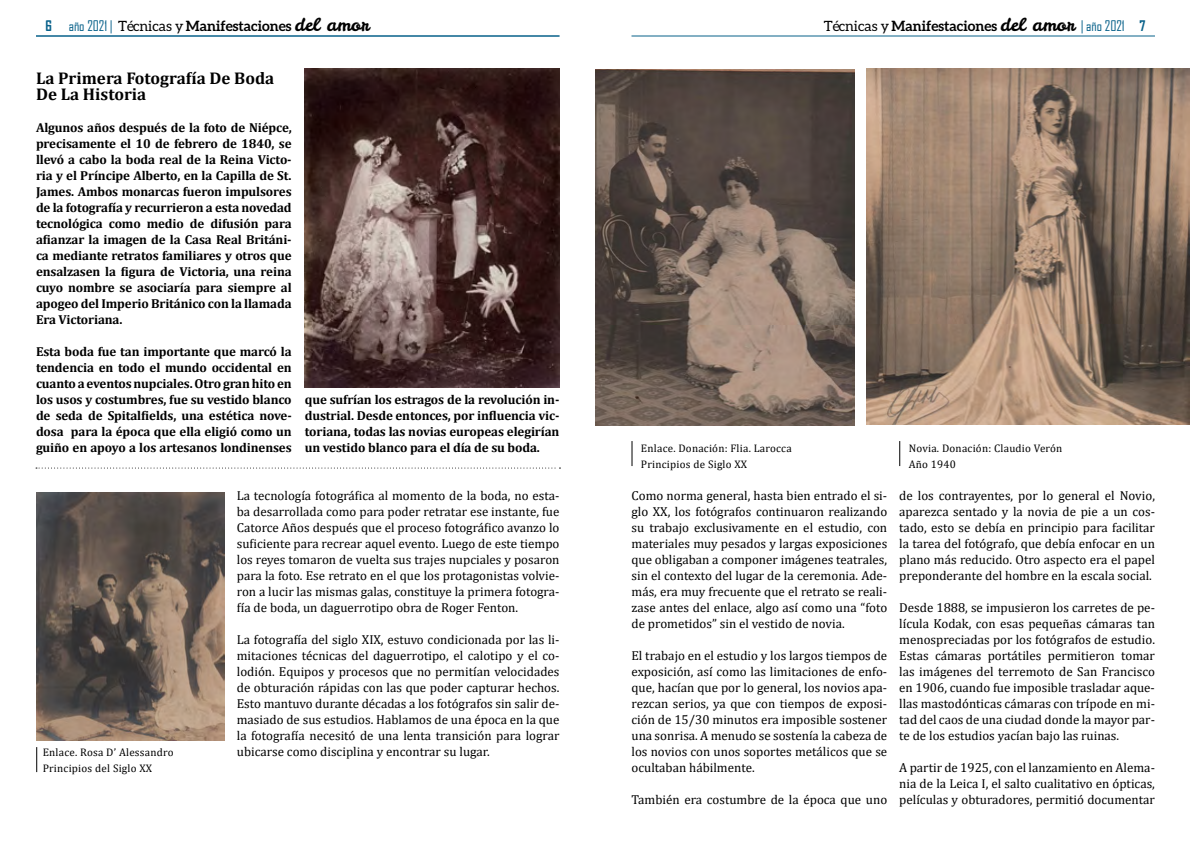
<style>
.page{position:relative;width:1191px;height:842px;background:#fff}
.page>*{position:absolute;margin:0;border:0;box-sizing:border-box;transform-origin:0 0}
.t1{font:700 17px/16px "Cambria";color:#000}
.t2{font:700 14.2px "Aleo";color:#000}
.t3{font:13px/16px "Cambria";color:#000;text-align:justify}
.t4{font:700 13px/16px "Cambria";letter-spacing:-.01em;color:#000;text-align:justify}
.t5{font:11px/16px "Cambria";letter-spacing:.02em;color:#000}
.s1{font-family:"Agency FB";font-size:14px;color:#08618a}
.s2{font-family:"Agency FB";font-weight:400;font-size:14px;color:#08618a}
.s3{font-weight:400}
.s4{font-family:"Leckerli One";font-weight:400;font-size:18px}
</style>
<div class="page">
<hr style="left:36px;top:36px;width:523px;height:1px;background:#08618a">
<hr style="left:631px;top:36px;width:524px;height:1px;background:#08618a">
<img style="left:304px;top:69px;width:255px;height:318px">
<img style="left:36px;top:493px;width:189px;height:247px">
<svg style="left:36px;top:747px;width:1px;height:25px"></svg>
<svg style="left:36px;top:468px;width:524px;height:1px"></svg>
<img style="left:595px;top:69px;width:259px;height:356px">
<svg style="left:631px;top:441px;width:1px;height:25px"></svg>
<svg style="left:899px;top:441px;width:1px;height:25px"></svg>
<img style="left:866px;top:68px;width:323px;height:356px">
<p class="t2" style="left:45px;top:18px;width:325px"><span class="s1">6</span> <span class="s2">año 2021 |</span> <span class="s3">Técnicas y</span> Manifestaciones <span class="s4">del amor</span></p>
<p class="t2" style="left:824px;top:18px;width:323px"><span class="s3">Técnicas y</span> Manifestaciones <span class="s4">del amor</span> <span class="s2">| año 2021</span> <span class="s1">7</span></p>
<h1 class="t1" style="left:36px;top:70px;width:240px">La Primera Fotografía De Boda<br>De La Historia</h1>
<p class="t4" style="left:36px;top:119px;width:257px">Algunos años después de la foto de Niépce, precisamente el 10 de febrero de 1840, se llevó a cabo la boda real de la Reina Victo&shy;ria y el Príncipe Alberto, en la Capilla de St.<br>James. Ambos monarcas fueron impulsores de la fotografía y recurrieron a esta novedad tecnológica como medio de difusión para afianzar la imagen de la Casa Real Británi&shy;ca mediante retratos familiares y otros que ensalzasen la figura de Victoria, una reina cuyo nombre se asociaría para siempre al apogeo del Imperio Británico con la llamada Era Victoriana.</p>
<p class="t4" style="left:36px;top:343px;width:257px">Esta boda fue tan importante que marcó la tendencia en todo el mundo occidental en cuanto a eventos nupciales. Otro gran hito en los usos y costumbres, fue su vestido blanco de seda de Spitalfields, una estética nove&shy;dosa para la época que ella eligió como un guiño en apoyo a los artesanos londinenses</p>
<p class="t4" style="left:305px;top:391px;width:256px">que sufrían los estragos de la revolución in&shy;dustrial. Desde entonces, por influencia vic&shy;toriana, todas las novias europeas elegirían un vestido blanco para el día de su boda.</p>
<p class="t3" style="left:237px;top:488px;width:324px">La tecnología fotográfica al momento de la boda, no esta&shy;ba desarrollada como para poder retratar ese instante, fue Catorce Años después que el proceso fotográfico avanzo lo suficiente para recrear aquel evento. Luego de este tiempo los reyes tomaron de vuelta sus trajes nupciales y posaron para la foto. Ese retrato en el que los protagonistas volvie&shy;ron a lucir las mismas galas, constituye la primera fotogra&shy;fía de boda, un daguerrotipo obra de Roger Fenton.</p>
<p class="t3" style="left:237px;top:632px;width:324px">La fotografía del siglo XIX, estuvo condicionada por las li&shy;mitaciones técnicas del daguerrotipo, el calotipo y el co&shy;lodión. Equipos y procesos que no permitían velocidades de obturación rápidas con las que poder capturar hechos.<br>Esto mantuvo durante décadas a los fotógrafos sin salir de&shy;masiado de sus estudios. Hablamos de una época en la que la fotografía necesitó de una lenta transición para lograr</p>
<p class="t5" style="left:641px;top:440px;width:152px">Enlace. Donación: Flia. Larocca<br>Principios de Siglo XX</p>
<p class="t5" style="left:908px;top:440px;width:155px">Novia. Donación: Claudio Verón<br>Año 1940</p>
<p class="t3" style="left:631px;top:488px;width:257px">Como norma general, hasta bien entrado el si&shy;glo XX, los fotógrafos continuaron realizando su trabajo exclusivamente en el estudio, con materiales muy pesados y largas exposiciones que obligaban a componer imágenes teatrales, sin el contexto del lugar de la ceremonia. Ade&shy;más, era muy frecuente que el retrato se reali&shy;zase antes del enlace, algo así como una “foto de prometidos” sin el vestido de novia.</p>
<p class="t3" style="left:631px;top:648px;width:257px">El trabajo en el estudio y los largos tiempos de exposición, así como las limitaciones de enfo&shy;que, hacían que por lo general, los novios apa&shy;rezcan serios, ya que con tiempos de exposi&shy;ción de 15/30 minutos era imposible sostener una sonrisa. A menudo se sostenía la cabeza de los novios con unos soportes metálicos que se ocultaban hábilmente.</p>
<p class="t3" style="left:631px;top:792px;width:257px">También era costumbre de la época que uno</p>
<p class="t3" style="left:899px;top:488px;width:257px">de los contrayentes, por lo general el Novio, aparezca sentado y la novia de pie a un cos&shy;tado, esto se debía en principio para facilitar la tarea del fotógrafo, que debía enfocar en un plano más reducido. Otro aspecto era el papel preponderante del hombre en la escala social.</p>
<p class="t3" style="left:899px;top:600px;width:257px">Desde 1888, se impusieron los carretes de pe&shy;lícula Kodak, con esas pequeñas cámaras tan menospreciadas por los fotógrafos de estudio.<br>Estas cámaras portátiles permitieron tomar las imágenes del terremoto de San Francisco en 1906, cuando fue imposible trasladar aque&shy;llas mastodónticas cámaras con trípode en mi&shy;tad del caos de una ciudad donde la mayor par&shy;te de los estudios yacían bajo las ruinas.</p>
<p class="t3" style="left:899px;top:760px;width:257px">A partir de 1925, con el lanzamiento en Alema&shy;nia de la Leica I, el salto cualitativo en ópticas, películas y obturadores, permitió documentar</p>
<p class="t5" style="left:43px;top:744px;width:132px">Enlace. Rosa D’ Alessandro</p>
<p class="t3" style="left:237px;top:744px;width:254px">ubicarse como disciplina y encontrar su lugar.</p>
<p class="t5" style="left:43px;top:760px;width:111px">Principios del Siglo XX</p>
</div>
